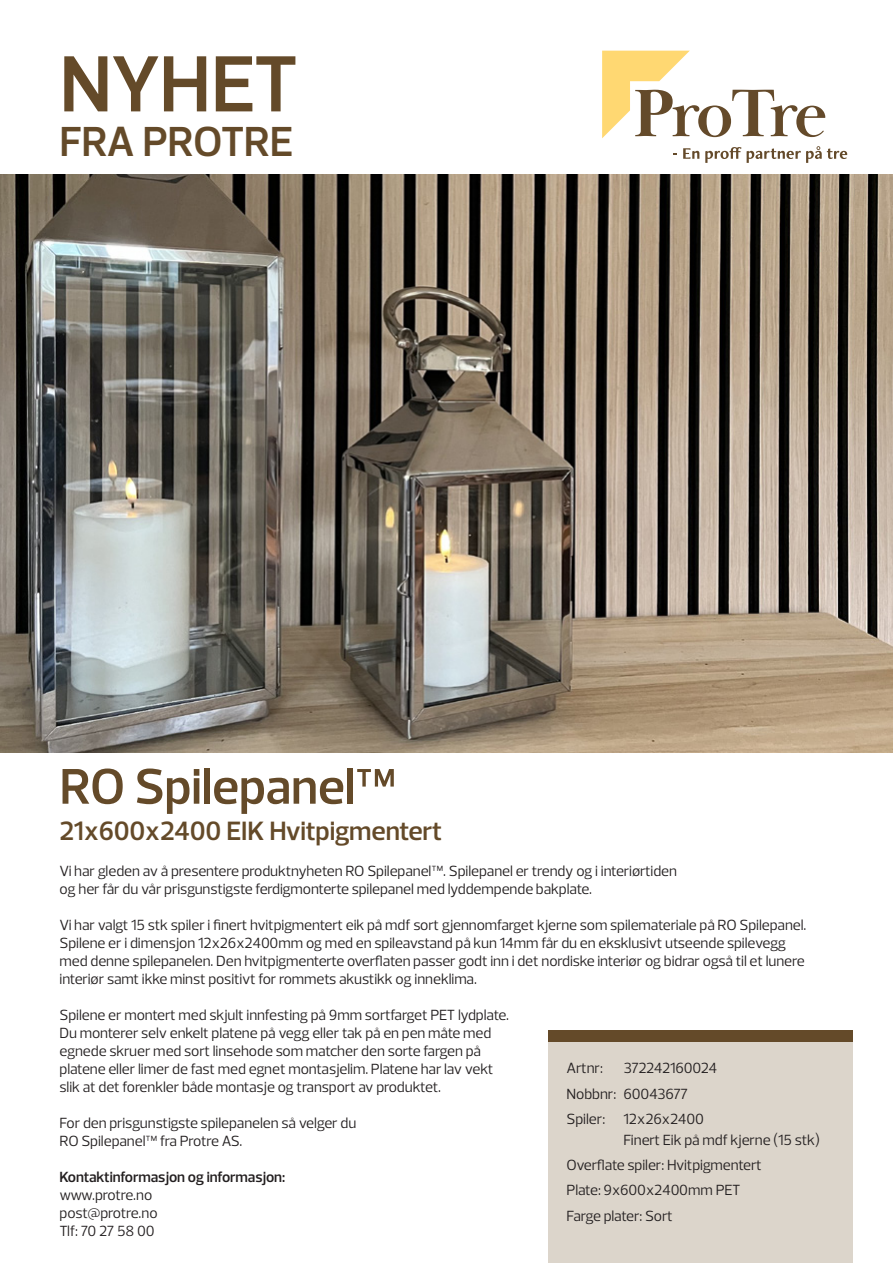
<style>
.page{position:relative;width:893px;height:1263px;background:#fff}
.page>*{position:absolute;margin:0;border:0;box-sizing:border-box;transform-origin:0 0}
.t1{font:600 81px "Prelo";letter-spacing:-.02em;color:#644a29}
.t2{font:600 51px "Prelo";letter-spacing:-.005em;color:#644a29}
.t3{font:600 42.75px "Prelo";letter-spacing:-.02em;color:#644a29}
.t4{font:600 27px "Prelo";letter-spacing:-.01em;color:#644a29}
.t5{font:15px/18px "Prelo";letter-spacing:-.01em;color:#231f20}
.t6{font:600 15px "Prelo";letter-spacing:-.01em;color:#231f20}
.t7{font:15px "Prelo";letter-spacing:-.04em;color:#231f20}
.t8{font:15px "Prelo";letter-spacing:-.035em;color:#231f20}
</style>
<div class="page">
<svg style="left:602px;top:51px;width:223px;height:87px"></svg>
<svg style="left:683px;top:148px;width:16px;height:11px"></svg>
<svg style="left:705px;top:146px;width:142px;height:17px"></svg>
<img style="left:0;top:174px;width:893px;height:579px">
<div style="left:549px;top:1037px;width:304px;height:226px;background:#dcd5cb"></div>
<div style="left:549px;top:1030px;width:304px;height:12px;background:#644a29"></div>
<p class="t1" style="left:60px;top:34px;width:241px">NYHET</p>
<p class="t3" style="left:60px;top:116px;width:236px">FRA PROTRE</p>
<p class="t2" style="left:60px;top:755px;width:338px">RO Spilepanel™</p>
<p class="t4" style="left:60px;top:814px;width:384px">21x600x2400 EIK Hvitpigmentert</p>
<p class="t5" style="left:60px;top:862px;width:619px">Vi har gleden av å presentere produktnyheten RO Spilepanel™. Spilepanel er trendy og i interiørtiden</p>
<p class="t5" style="left:60px;top:880px;width:534px">og her får du vår prisgunstigste ferdigmonterte spilepanel med lyddempende bakplate.</p>
<p class="t5" style="left:60px;top:916px;width:748px">Vi har valgt 15 stk spiler i finert hvitpigmentert eik på mdf sort gjennomfarget kjerne som spilemateriale på RO Spilepanel.<br>Spilene er i dimensjon 12x26x2400mm og med en spileavstand på kun 14mm får du en eksklusivt utseende spilevegg</p>
<p class="t5" style="left:60px;top:952px;width:747px">med denne spilepanelen. Den hvitpigmenterte overflaten passer godt inn i det nordiske interiør og bidrar også til et lunere interiør samt ikke minst positivt for rommets akustikk og inneklima.</p>
<p class="t5" style="left:60px;top:1006px;width:451px">Spilene er montert med skjult innfesting på 9mm sortfarget PET lydplate.</p>
<p class="t5" style="left:60px;top:1024px;width:433px">Du monterer selv enkelt platene på vegg eller tak på en pen måte med</p>
<p class="t5" style="left:60px;top:1042px;width:423px">egnede skruer med sort linsehode som matcher den sorte fargen på</p>
<p class="t5" style="left:60px;top:1060px;width:435px">platene eller limer de fast med egnet montasjelim. Platene har lav vekt</p>
<p class="t5" style="left:60px;top:1078px;width:383px">slik at det forenkler både montasje og transport av produktet.</p>
<p class="t5" style="left:60px;top:1114px;width:298px">For den prisgunstigste spilepanelen så velger du</p>
<p class="t5" style="left:60px;top:1132px;width:184px">RO Spilepanel™ fra Protre AS.</p>
<p class="t6" style="left:60px;top:1167px;width:227px">Kontaktinformasjon og informasjon:</p>
<p class="t7" style="left:60px;top:1185px;width:94px">www.protre.no</p>
<p class="t5" style="left:60px;top:1204px;width:100px">post@protre.no</p>
<p class="t5" style="left:60px;top:1222px;width:96px">Tlf: 70 27 58 00</p>
<p class="t5" style="left:567px;top:1059px;width:38px">Artnr:</p>
<p class="t8" style="left:624px;top:1059px;width:95px">372242160024</p>
<p class="t5" style="left:567px;top:1084px;width:123px">Nobbnr: 60043677</p>
<p class="t5" style="left:624px;top:1108px;width:198px;line-height:21px;text-indent:-57px">Spiler: 12x26x2400<br>Finert Eik på mdf kjerne (15 stk)</p>
<p class="t5" style="left:567px;top:1156px;width:197px">Overflate spiler: Hvitpigmentert</p>
<p class="t5" style="left:567px;top:1181px;width:175px">Plate: 9x600x2400mm PET</p>
<p class="t5" style="left:567px;top:1206px;width:108px">Farge plater: Sort</p>
</div>
